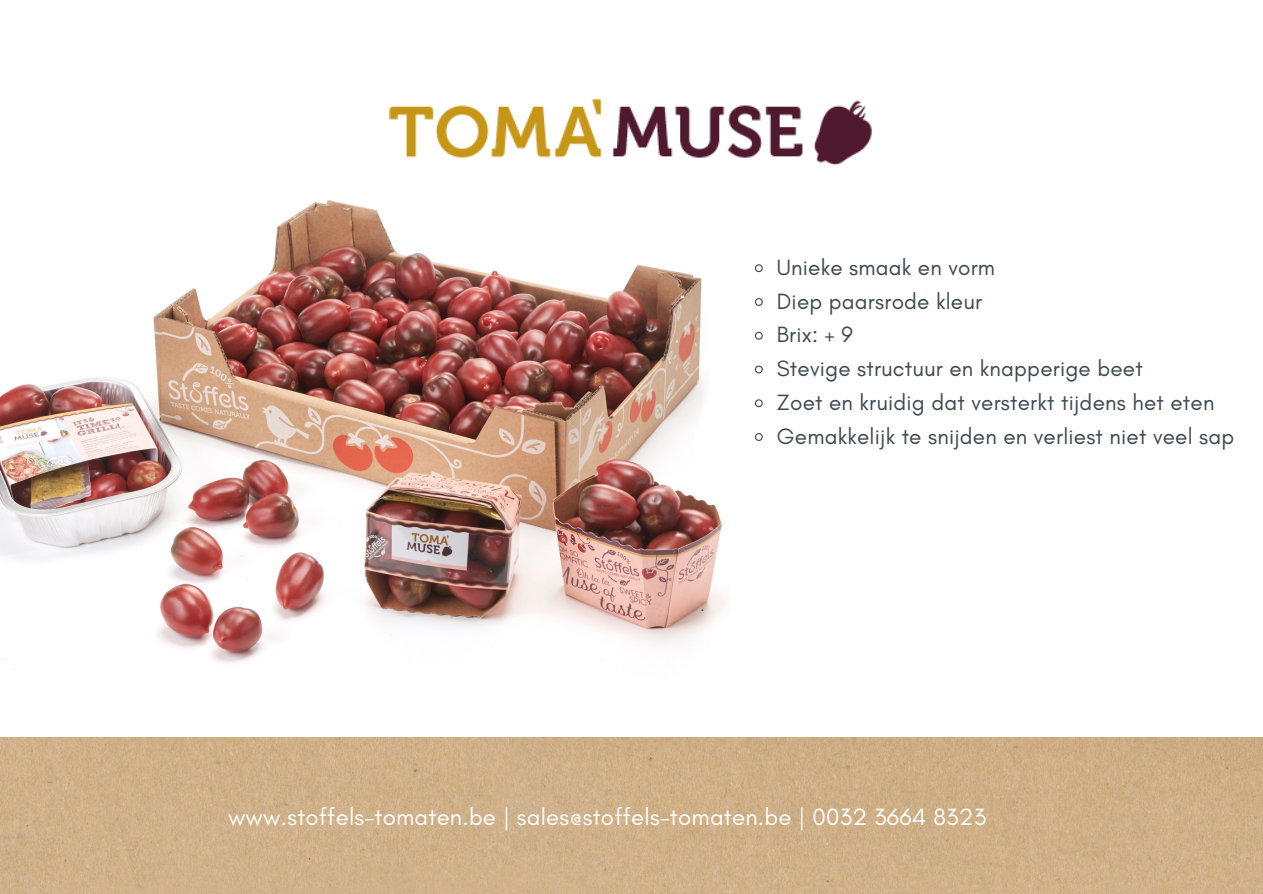
<style>
.page{position:relative;width:1263px;height:894px;background:#fff}
.page>*{position:absolute;margin:0;border:0;box-sizing:border-box;transform-origin:0 0}
.t1{font:24px "Glacial Indifference";letter-spacing:.01em;color:#fff}
.t2{font:22.5px "Glacial Indifference";letter-spacing:.01em;color:#3d4751}
.t3{font:16.05px "Glacial Indifference";color:#3d4751}
</style>
<div class="page">
<img style="left:0;top:200px;width:728px;height:463px">
<img style="left:0;top:737px;width:1263px;height:156px">
<img style="left:388px;top:99px;width:484px;height:67px">
<svg style="left:754px;top:264px;width:9px;height:9px"></svg>
<svg style="left:754px;top:298px;width:9px;height:8px"></svg>
<svg style="left:754px;top:331px;width:9px;height:9px"></svg>
<svg style="left:754px;top:365px;width:9px;height:9px"></svg>
<svg style="left:754px;top:399px;width:9px;height:9px"></svg>
<svg style="left:754px;top:433px;width:9px;height:8px"></svg>
<p class="t3" style="left:700px;top:596px;width:6px">.</p>
<p class="t2" style="left:777px;top:253px;width:220px">Unieke smaak en vorm</p>
<p class="t2" style="left:777px;top:287px;width:207px">Diep paarsrode kleur</p>
<p class="t2" style="left:777px;top:321px;width:78px">Brix: + 9</p>
<p class="t2" style="left:777px;top:355px;width:367px">Stevige structuur en knapperige beet</p>
<p class="t2" style="left:777px;top:388px;width:439px">Zoet en kruidig dat versterkt tijdens het eten</p>
<p class="t2" style="left:777px;top:422px;width:459px">Gemakkelijk te snijden en verliest niet veel sap</p>
<p class="t1" style="left:228px;top:801px;width:760px">www.stoffels-tomaten.be | sales@stoffels-tomaten.be | 0032 3664 8323</p>
</div>
